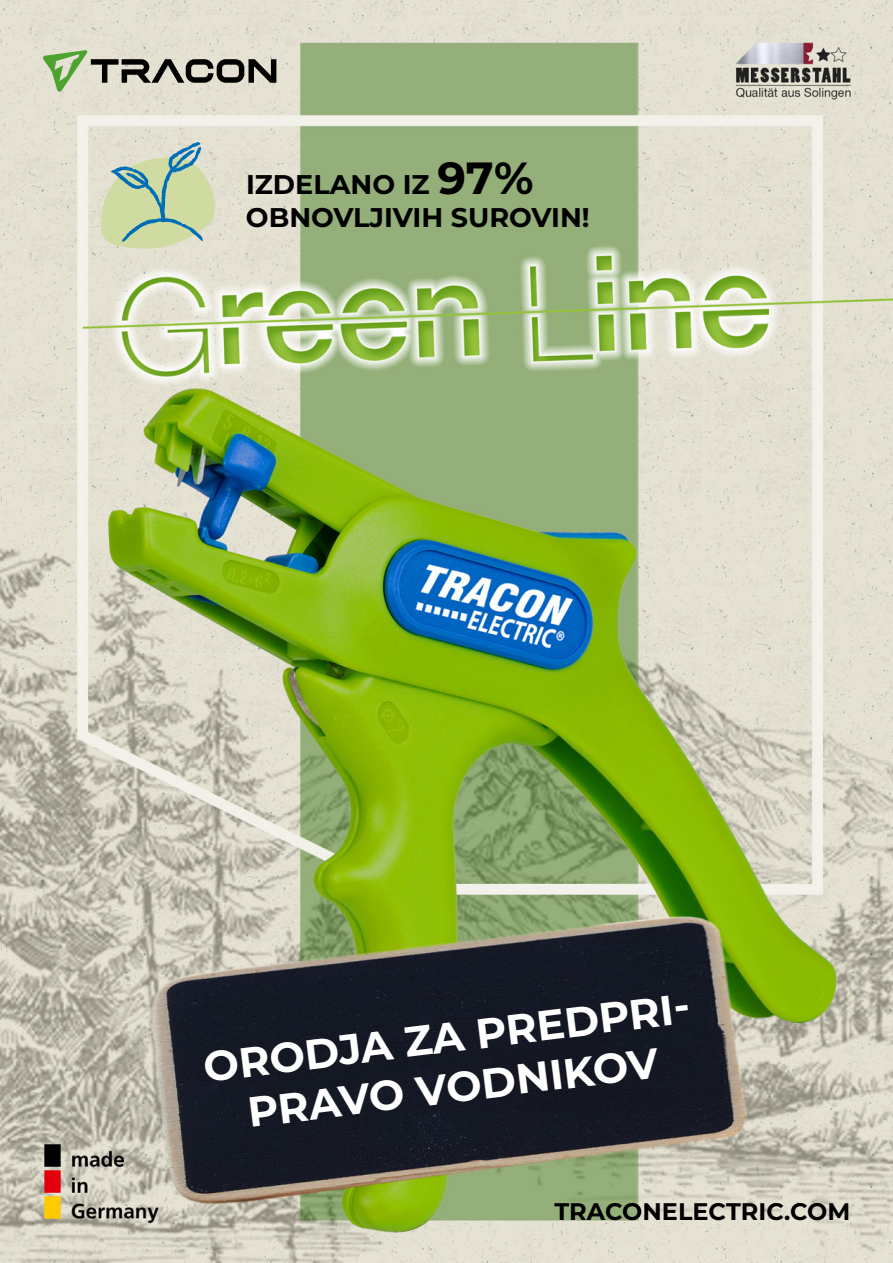
<style>
.page{position:relative;width:893px;height:1263px;background:#fff}
.page>*{position:absolute;margin:0;border:0;box-sizing:border-box;transform-origin:0 0}
.t1{font:700 42px/50.4px "Montserrat";color:#fff;text-align:center}
.t2{font:700 27px/32.4px "Montserrat";color:#000}
.t3{font:700 24px "Montserrat";color:#000}
.s1{font-size:45px}
</style>
<div class="page">
<img style="left:0;top:0;width:893px;height:1263px">
<svg style="left:100px;top:142px;width:127px;height:109px;background:#c4d2b5"></svg>
<svg style="left:43px;top:50px;width:233px;height:42px;background:#aaad9b"></svg>
<p class="t2" style="left:246px;top:167px;width:345px">IZDELANO IZ <span class="s1">97%<br></span>OBNOVLJIVIH SUROVIN!</p>
<h1 class="t1" style="left:200px;top:1040px;width:496px;rotate:-7deg">ORODJA ZA PREDPRI-<br>PRAVO VODNIKOV</h1>
<p class="t3" style="left:554px;top:1194px;width:298px">TRACONELECTRIC.COM</p>
</div>
